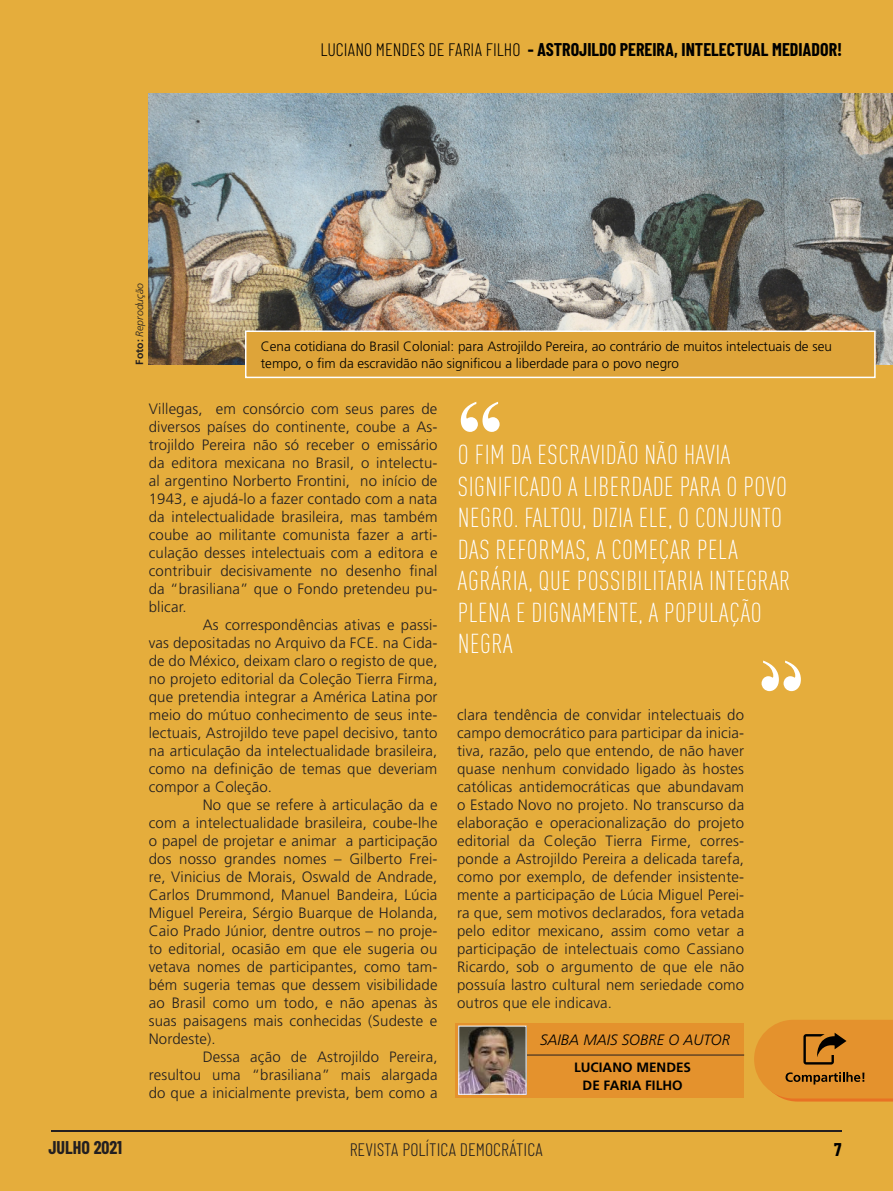
<style>
.page{position:relative;width:893px;height:1191px;background:#e5ad3c}
.page>*{position:absolute;margin:0;border:0;box-sizing:border-box;transform-origin:0 0}
.t1{font:700 92.55px "Times New Roman";color:#fff}
.t2{font:300 condensed 27px/31.5px "DIN Pro";letter-spacing:.02em;color:#fff}
.t3{font:700 18px "Barlow Condensed";color:#000}
.t4{font:300 18px "Barlow Condensed";color:#231f20}
.t5{font:700 18px "Barlow Condensed";color:#231f20}
.t6{font:300 15px/18px "Frutiger LT Std";letter-spacing:.01em;color:#231f20;text-align:justify}
.t7{font:italic 300 15px "Frutiger LT Std";color:#000}
.t8{font:300 13.5px/16.5px "Frutiger LT Std";color:#000}
.t9{font:700 13.5px/17.5px "Frutiger LT Std";color:#000;text-align:center}
.t10{font:italic 300 10.5px "Frutiger LT Std";color:#231f20}
.s1{font-weight:700;font-style:normal}
.s2{font-weight:300}
</style>
<div class="page">
<hr style="left:51px;top:1130px;width:790px;height:1px;background:#231f20">
<img style="left:149px;top:94px;width:744px;height:270px">
<div style="left:246px;top:331px;width:629px;height:46px;background:#dea439"></div>
<div style="left:245px;top:330px;width:631px;height:48px;border:2px solid #fff"></div>
<div style="left:455px;top:1022px;width:289px;height:75px;background:#e4922d"></div>
<hr style="left:526px;top:1054px;width:218px;height:1px;background:#231f20">
<img style="left:460px;top:1027px;width:64px;height:65px">
<svg style="left:754px;top:1020px;width:139px;height:81px;background:#d5892a"></svg>
<p class="t10" style="left:135px;top:364px;width:83px;rotate:-90deg"><span class="s1">Foto:</span> Reprodução</p>
<p class="t3" style="left:320px;top:39px;width:523px"><span class="s2">LUCIANO MENDES DE FARIA FILHO</span> - ASTROJILDO PEREIRA, INTELECTUAL MEDIADOR!</p>
<p class="t8" style="left:261px;top:338px;width:573px">Cena cotidiana do Brasil Colonial: para Astrojildo Pereira, ao contrário de muitos intelectuais de seu tempo, o fim da escravidão não significou a liberdade para o povo negro</p>
<p class="t6" style="left:149px;top:400px;width:290px">Villegas, em consórcio com seus pares de diversos países do continente, coube a As&shy;trojildo Pereira não só receber o emissário da editora mexicana no Brasil, o intelectu&shy;al argentino Norberto Frontini, no início de 1943, e ajudá-lo a fazer contado com a nata da intelectualidade brasileira, mas também coube ao militante comunista fazer a arti&shy;culação desses intelectuais com a editora e contribuir decisivamente no desenho final da “brasiliana” que o Fondo pretendeu pu&shy;blicar.</p>
<p class="t6" style="left:149px;top:616px;width:290px;text-indent:54px">As correspondências ativas e passi&shy;vas depositadas no Arquivo da FCE. na Cida&shy;de do México, deixam claro o registo de que, no projeto editorial da Coleção Tierra Firma, que pretendia integrar a América Latina por meio do mútuo conhecimento de seus inte&shy;lectuais, Astrojildo teve papel decisivo, tanto na articulação da intelectualidade brasileira, como na definição de temas que deveriam compor a Coleção.</p>
<p class="t6" style="left:149px;top:796px;width:290px;text-indent:54px">No que se refere à articulação da e com a intelectualidade brasileira, coube-lhe o papel de projetar e animar a participação dos nosso grandes nomes – Gilberto Frei&shy;re, Vinicius de Morais, Oswald de Andrade, Carlos Drummond, Manuel Bandeira, Lúcia Miguel Pereira, Sérgio Buarque de Holanda, Caio Prado Júnior, dentre outros – no proje&shy;to editorial, ocasião em que ele sugeria ou vetava nomes de participantes, como tam&shy;bém sugeria temas que dessem visibilidade ao Brasil como um todo, e não apenas às suas paisagens mais conhecidas (Sudeste e Nordeste).</p>
<p class="t6" style="left:149px;top:1048px;width:290px;text-indent:54px">Dessa ação de Astrojildo Pereira, resultou uma “brasiliana” mais alargada do que a inicialmente prevista, bem como a</p>
<h1 class="t1" style="left:457px;top:378px;width:48px">“</h1>
<h2 class="t2" style="left:458px;top:438px;width:334px">O FIM DA ESCRAVIDÃO NÃO HAVIA<br>SIGNIFICADO A LIBERDADE PARA O POVO<br>NEGRO. FALTOU, DIZIA ELE, O CONJUNTO<br>DAS REFORMAS, A COMEÇAR PELA<br>AGRÁRIA, QUE POSSIBILITARIA INTEGRAR<br>PLENA E DIGNAMENTE, A POPULAÇÃO<br>NEGRA</h2>
<p class="t6" style="left:457px;top:706px;width:289px">clara tendência de convidar intelectuais do campo democrático para participar da inicia&shy;tiva, razão, pelo que entendo, de não haver quase nenhum convidado ligado às hostes católicas antidemocráticas que abundavam o Estado Novo no projeto. No transcurso da elaboração e operacionalização do projeto editorial da Coleção Tierra Firme, corres&shy;ponde a Astrojildo Pereira a delicada tarefa, como por exemplo, de defender insistente&shy;mente a participação de Lúcia Miguel Perei&shy;ra que, sem motivos declarados, fora vetada pelo editor mexicano, assim como vetar a participação de intelectuais como Cassiano Ricardo, sob o argumento de que ele não possuía lastro cultural nem seriedade como outros que ele indicava.</p>
<p class="t7" style="left:540px;top:1033px;width:192px">SAIBA MAIS SOBRE O AUTOR</p>
<p class="t9" style="left:574px;top:1059px;width:119px">LUCIANO MENDES<br>DE FARIA FILHO</p>
<p class="t5" style="left:48px;top:1141px;width:75px">JULHO 2021</p>
<p class="t4" style="left:350px;top:1143px;width:195px">REVISTA POLÍTICA DEMOCRÁTICA</p>
<p class="t3" style="left:834px;top:1142px;width:9px">7</p>
</div>
